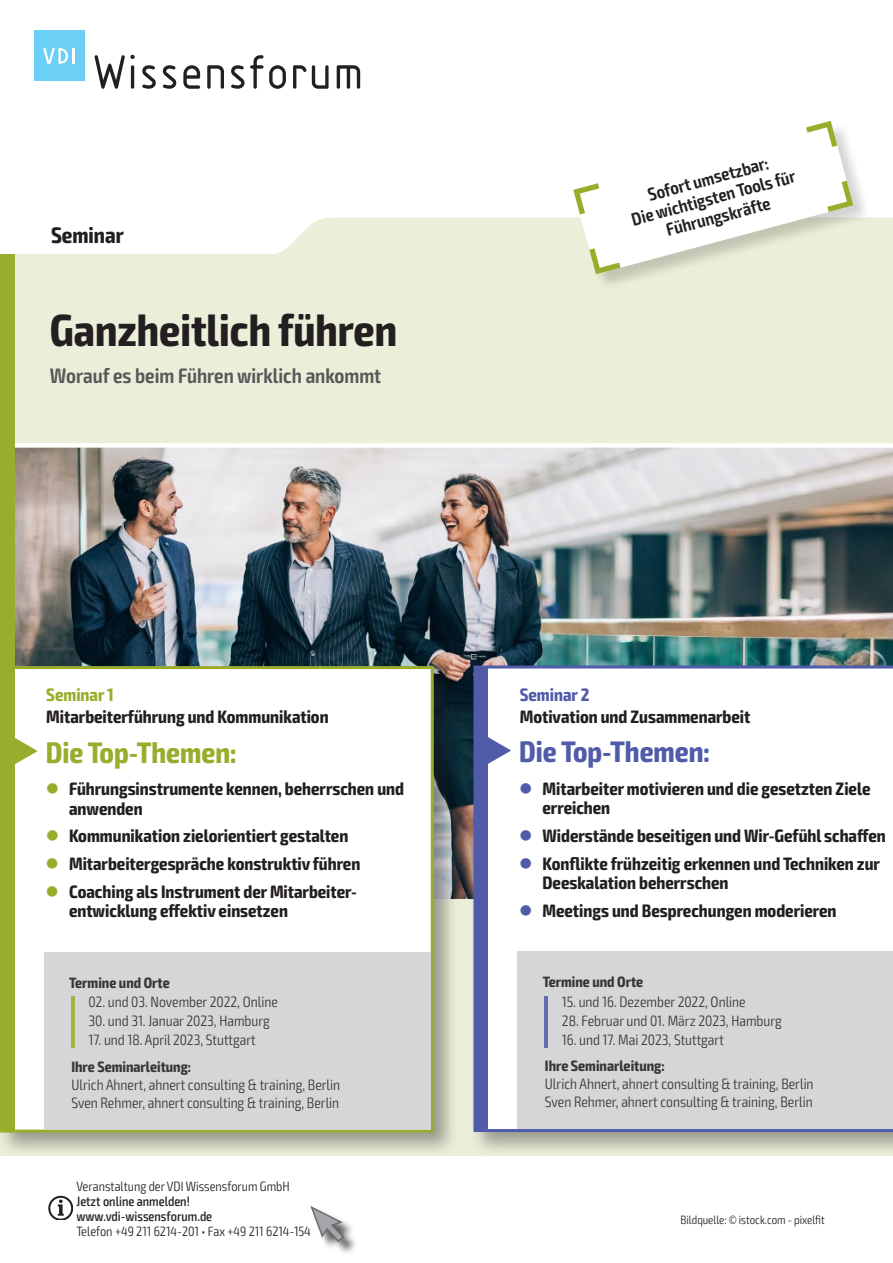
<style>
.page{position:relative;width:893px;height:1263px;background:#fff}
.page>*{position:absolute;margin:0;border:0;box-sizing:border-box;transform-origin:0 0}
.t1{font:700 condensed 45px "Exo 2";color:#231f20}
.t2{font:700 condensed 29.7px "Exo 2";color:#505ca9}
.t3{font:700 condensed 29.7px "Exo 2";color:#9aac2c}
.t4{font:700 condensed 22.5px "Exo 2";color:#231f20}
.t5{font:600 condensed 21px "Exo 2";color:#57585a}
.t6{font:700 condensed 18px/19.5px "Exo 2";color:#231f20}
.t7{font:600 condensed 18px/19.5px "Exo 2";color:#231f20;text-align:center}
.t8{font:700 condensed 18px "Exo 2";color:#505ca9}
.t9{font:700 condensed 18px "Exo 2";color:#9aac2c}
.t10{font:300 condensed 15px/18px "Exo 2";color:#231f20}
.t11{font:700 condensed 15px "Exo 2";color:#231f20}
.t12{font:300 condensed 13.5px "Exo 2";color:#231f20}
.t13{font:500 condensed 13.5px/15px "Exo 2";color:#231f20}
.t14{font:300 condensed 12px "Exo 2";color:#231f20}
.s1{color:#9aac2c}
.s2{color:#505ca9}
</style>
<div class="page">
<div style="left:14px;top:217px;width:879px;height:939px;background:#ebeed8"></div>
<img style="left:14px;top:448px;width:879px;height:450px">
<div style="left:311px;top:1207px;width:47px;height:49px;background:#231f20;opacity:.75"></div>
<svg style="left:310px;top:1206px;width:35px;height:37px"></svg>
<div style="left:0;top:443px;width:893px;height:5px;background:#fff"></div>
<svg style="left:48px;top:1196px;width:25px;height:23px"></svg>
<svg style="left:94px;top:54px;width:41px;height:35px"></svg>
<svg style="left:142px;top:65px;width:14px;height:24px"></svg>
<svg style="left:163px;top:65px;width:13px;height:24px"></svg>
<svg style="left:183px;top:65px;width:17px;height:24px"></svg>
<svg style="left:207px;top:65px;width:17px;height:24px"></svg>
<svg style="left:231px;top:55px;width:55px;height:34px"></svg>
<svg style="left:293px;top:65px;width:36px;height:24px"></svg>
<svg style="left:337px;top:65px;width:23px;height:24px"></svg>
<div style="left:34px;top:31px;width:50px;height:50px;background:#6bcff6"></div>
<svg style="left:43px;top:48px;width:31px;height:16px"></svg>
<div style="left:0;top:254px;width:14px;height:520px;background:#9aac2c"></div>
<div style="left:470px;top:662px;width:423px;height:494px;background:#231f20;opacity:.4"></div>
<svg style="left:473px;top:665px;width:420px;height:467px"></svg>
<svg style="left:486px;top:736px;width:25px;height:29px"></svg>
<div style="left:517px;top:951px;width:376px;height:178px;background:#d1d2d4"></div>
<hr style="left:545px;top:996px;width:3px;height:26px;background:#505ca9">
<hr style="left:545px;top:1015px;width:3px;height:26px;background:#505ca9">
<hr style="left:545px;top:1030px;width:3px;height:18px;background:#505ca9">
<div style="left:0;top:662px;width:458px;height:495px;background:#231f20;opacity:.4"></div>
<div style="left:2px;top:668px;width:430px;height:463px;background:#fff"></div>
<div style="left:3px;top:669px;width:11px;height:460px;background:#9aac2c"></div>
<div style="left:0;top:666px;width:434px;height:466px;border:3px solid #9aac2c"></div>
<svg style="left:14px;top:736px;width:24px;height:30px"></svg>
<div style="left:44px;top:952px;width:387px;height:177px;background:#d1d2d4"></div>
<hr style="left:71px;top:996px;width:3px;height:27px;background:#9aac2c">
<hr style="left:71px;top:1016px;width:3px;height:26px;background:#9aac2c">
<hr style="left:71px;top:1030px;width:3px;height:18px;background:#9aac2c">
<div style="left:574px;top:121px;width:297px;height:171px;background:#231f20;opacity:.2"></div>
<svg style="left:573px;top:121px;width:280px;height:153px"></svg>
<p class="t4" style="left:51px;top:222px;width:74px">Seminar</p>
<h1 class="t1" style="left:50px;top:303px;width:349px">Ganzheitlich führen</h1>
<p class="t5" style="left:50px;top:363px;width:333px">Worauf es beim Führen wirklich ankommt</p>
<p class="t7" style="left:624px;top:191px;width:170px;rotate:-15deg">Sofort umsetzbar:<br>Die wichtigsten Tools für<br>Führungskräfte</p>
<p class="t9" style="left:46px;top:684px;width:69px">Seminar 1</p>
<p class="t6" style="left:46px;top:708px;width:284px">Mitarbeiterführung und Kommunikation</p>
<h2 class="t3" style="left:46px;top:735px;width:192px">Die Top-Themen:</h2>
<p class="t6" style="left:69px;top:779px;width:336px;text-indent:-23px"><span class="s1">●</span> Führungsinstrumente kennen, beherrschen und anwenden</p>
<p class="t6" style="left:46px;top:827px;width:304px"><span class="s1">●</span> Kommunikation zielorientiert gestalten</p>
<p class="t6" style="left:46px;top:854px;width:316px"><span class="s1">●</span> Mitarbeitergespräche konstruktiv führen</p>
<p class="t6" style="left:69px;top:882px;width:288px;text-indent:-23px"><span class="s1">●</span> Coaching als Instrument der Mitarbeiter&shy;entwicklung effektiv einsetzen</p>
<p class="t11" style="left:69px;top:974px;width:102px">Termine und Orte</p>
<p class="t10" style="left:88px;top:993px;width:191px">02. und 03. November 2022, Online</p>
<p class="t10" style="left:88px;top:1012px;width:183px">30. und 31. Januar 2023, Hamburg</p>
<p class="t10" style="left:88px;top:1031px;width:169px">17. und 18. April 2023, Stuttgart</p>
<p class="t11" style="left:71px;top:1057px;width:121px">Ihre Seminarleitung:</p>
<p class="t10" style="left:71px;top:1076px;width:270px">Ulrich Ahnert, ahnert consulting &amp; training, Berlin<br>Sven Rehmer, ahnert consulting &amp; training, Berlin</p>
<p class="t12" style="left:77px;top:1178px;width:215px">Veranstaltung der VDI Wissensforum GmbH</p>
<p class="t13" style="left:77px;top:1194px;width:137px">Jetzt online anmelden! www.vdi-wissensforum.de</p>
<p class="t12" style="left:77px;top:1223px;width:236px">Telefon +49 211 6214-201 • Fax +49 211 6214-154</p>
<p class="t8" style="left:520px;top:684px;width:71px">Seminar 2</p>
<p class="t6" style="left:520px;top:707px;width:232px">Motivation und Zusammenarbeit</p>
<h2 class="t2" style="left:519px;top:734px;width:192px">Die Top-Themen:</h2>
<p class="t6" style="left:542px;top:779px;width:329px;text-indent:-23px"><span class="s2">●</span> Mitarbeiter motivieren und die gesetzten Ziele erreichen</p>
<p class="t6" style="left:519px;top:826px;width:368px"><span class="s2">●</span> Widerstände beseitigen und Wir-Gefühl schaffen</p>
<p class="t6" style="left:542px;top:854px;width:339px;text-indent:-23px"><span class="s2">●</span> Konflikte frühzeitig erkennen und Techniken zur<br>Deeskalation beherrschen</p>
<p class="t6" style="left:519px;top:901px;width:319px"><span class="s2">●</span> Meetings und Besprechungen moderieren</p>
<p class="t11" style="left:543px;top:973px;width:102px">Termine und Orte</p>
<p class="t10" style="left:562px;top:992px;width:185px">15. und 16. Dezember 2022, Online</p>
<p class="t10" style="left:562px;top:1012px;width:221px">28. Februar und 01. März 2023, Hamburg</p>
<p class="t10" style="left:562px;top:1031px;width:163px">16. und 17. Mai 2023, Stuttgart</p>
<p class="t11" style="left:545px;top:1057px;width:121px">Ihre Seminarleitung:</p>
<p class="t10" style="left:545px;top:1075px;width:270px">Ulrich Ahnert, ahnert consulting &amp; training, Berlin<br>Sven Rehmer, ahnert consulting &amp; training, Berlin</p>
<p class="t14" style="left:681px;top:1213px;width:146px">Bildquelle: © istock.com - pixelfit</p>
</div>
